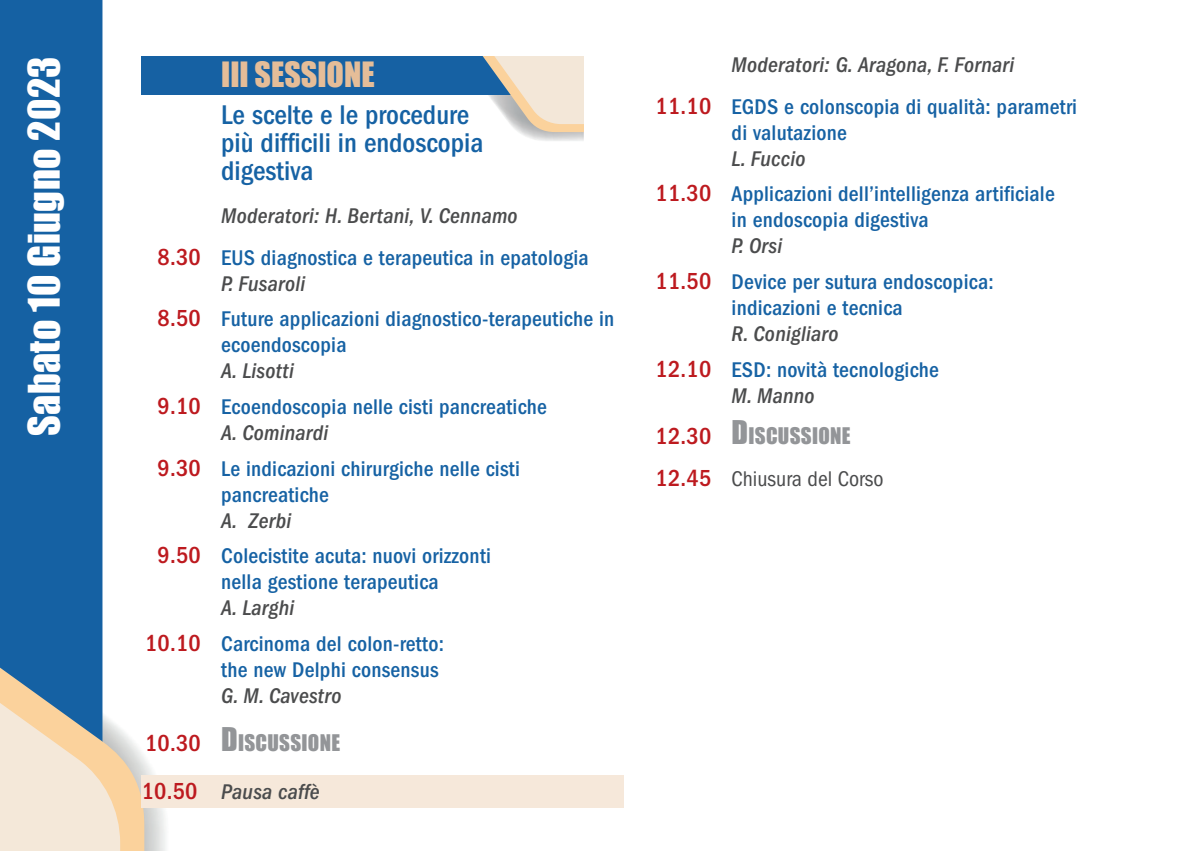
<style>
.page{position:relative;width:1191px;height:851px;background:#fff}
.page>*{position:absolute;margin:0;border:0;box-sizing:border-box;transform-origin:0 0}
.t1{font:40px "Impact";letter-spacing:.01em;color:#fff}
.t2{font:32px "Impact";color:#e5bd98}
.t3{font:500 condensed 28px/28px "Franklin Gothic";color:#1662a4}
.t4{font:500 condensed 22px/35.6px "Franklin Gothic";letter-spacing:.01em;color:#1662a4}
.t5{font:italic 500 condensed 22px "Franklin Gothic";letter-spacing:.01em;color:#4b4c4d}
.t6{font:condensed 22px "Franklin Gothic";color:#4b4c4d}
.t7{font:21px "Impact";letter-spacing:.015em;color:#939598}
.s1{font-style:italic;color:#4b4c4d}
.s2{font-size:24px;color:#bd1a1f}
.s3{font-family:"Franklin Gothic";font-weight:500;font-stretch:condensed;font-size:24px;color:#bd1a1f}
.s4{font-size:30px}
.s5{font-style:normal;font-size:24px;color:#bd1a1f}
.s6{font-weight:500;font-size:24px;color:#bd1a1f}
</style>
<div class="page">
<img style="left:144px;top:758px;width:22px;height:92px">
<div style="left:0;top:0;width:102px;height:599px;background:#1561a3"></div>
<svg style="left:0;top:599px;width:144px;height:251px;background:#afbcc1"></svg>
<div style="left:142px;top:775px;width:482px;height:33px;background:#f6e8da"></div>
<img style="left:458px;top:94px;width:126px;height:47px">
<div style="left:142px;top:56px;width:442px;height:38px;background:#1661a3"></div>
<svg style="left:480px;top:56px;width:104px;height:76px"></svg>
<h1 class="t1" style="left:13px;top:436px;width:381px;rotate:-90deg">Sabato 10 Giugno 2023</h1>
<h2 class="t2" style="left:221px;top:50px;width:155px">III SESSIONE</h2>
<p class="t3" style="left:221px;top:101px;width:264px">Le scelte e le procedure più difficili in endoscopia digestiva</p>
<p class="t4" style="left:158px;top:195px;width:432px;line-height:41.4px;text-align:center"><span class="s1">Moderatori: H. Bertani, V. Cennamo<br></span><span class="s2">8.30</span> EUS diagnostica e terapeutica in epatologia</p>
<p class="t4" style="left:158px;top:265px;width:458px;text-indent:64px"><span class="s1">P. Fusaroli<br></span><span class="s2">8.50</span> Future applicazioni diagnostico-terapeutiche in</p>
<p class="t4" style="left:221px;top:327px;width:127px">ecoendoscopia</p>
<p class="t4" style="left:158px;top:353px;width:391px;text-indent:64px"><span class="s1">A. Lisotti<br></span><span class="s2">9.10</span> Ecoendoscopia nelle cisti pancreatiche</p>
<p class="t4" style="left:158px;top:415px;width:364px;text-indent:64px"><span class="s1">A. Cominardi<br></span><span class="s2">9.30</span> Le indicazioni chirurgiche nelle cisti</p>
<p class="t4" style="left:221px;top:476px;width:109px">pancreatiche</p>
<p class="t4" style="left:158px;top:502px;width:335px;text-indent:64px"><span class="s1">A. Zerbi<br></span><span class="s2">9.50</span> Colecistite acuta: nuovi orizzonti</p>
<p class="t4" style="left:221px;top:564px;width:219px">nella gestione terapeutica</p>
<p class="t4" style="left:145px;top:590px;width:300px;text-indent:76px"><span class="s1">A. Larghi<br></span><span class="s2">10.10</span> Carcinoma del colon-retto:</p>
<p class="t4" style="left:221px;top:652px;width:219px">the new Delphi consensus</p>
<p class="t5" style="left:221px;top:683px;width:122px">G. M. Cavestro</p>
<p class="t7" style="left:145px;top:726px;width:196px"><span class="s3">10.30</span> <span class="s4">D</span>ISCUSSIONE</p>
<p class="t5" style="left:142px;top:779px;width:179px"><span class="s5">10.50</span> Pausa caffè</p>
<p class="t4" style="left:655px;top:44px;width:423px;line-height:41.4px;text-indent:76px"><span class="s1">Moderatori: G. Aragona, F. Fornari<br></span><span class="s2">11.10</span> EGDS e colonscopia di qualità: parametri</p>
<p class="t4" style="left:731px;top:115px;width:117px">di valutazione</p>
<p class="t4" style="left:655px;top:141px;width:401px;text-indent:76px"><span class="s1">L. Fuccio<br></span><span class="s2">11.30</span> Applicazioni dell’intelligenza a rtificiale</p>
<p class="t4" style="left:731px;top:202px;width:198px">in endoscopia digestiva</p>
<p class="t4" style="left:655px;top:228px;width:339px;text-indent:76px"><span class="s1">P. Orsi<br></span><span class="s2">11.50</span> Device per sutura endoscopica:</p>
<p class="t4" style="left:731px;top:290px;width:173px">indicazioni e tecnica</p>
<p class="t4" style="left:655px;top:316px;width:285px;text-indent:76px"><span class="s1">R. Conigliaro<br></span><span class="s2">12.10</span> ESD: novità tecnologiche</p>
<p class="t5" style="left:731px;top:383px;width:85px">M. Manno</p>
<p class="t7" style="left:655px;top:419px;width:196px"><span class="s3">12.30</span> <span class="s4">D</span>ISCUSSIONE</p>
<p class="t6" style="left:655px;top:466px;width:229px"><span class="s6">12.45</span> Chiusura del Corso</p>
</div>
